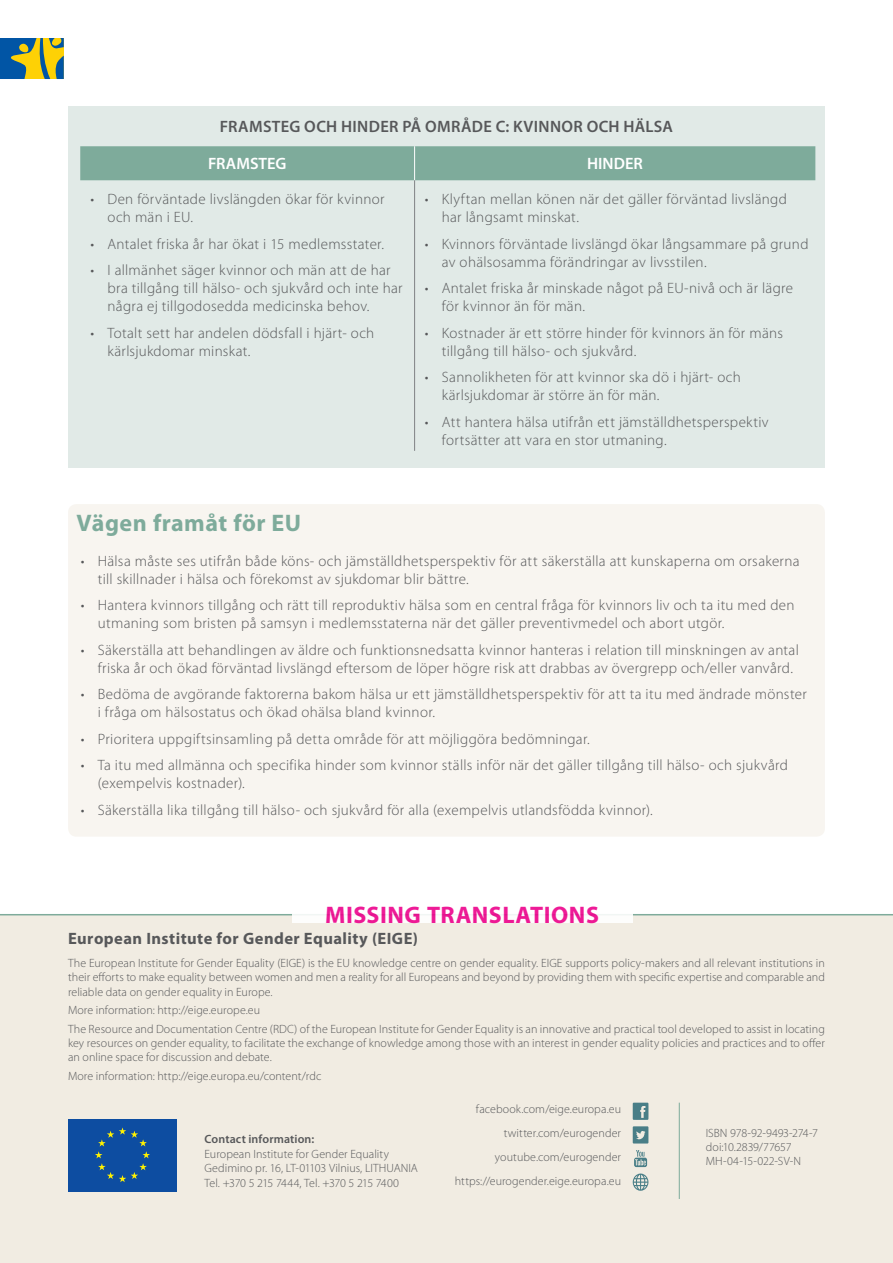
<style>
.page{position:relative;width:893px;height:1263px;background:#fff}
.page>*{position:absolute;margin:0;border:0;box-sizing:border-box;transform-origin:0 0}
.t1{font:700 24px "Myriad Pro";letter-spacing:.02em;color:#ed028c}
.Title_1{font:700 24px "Myriad Pro";letter-spacing:.02em;color:#7eab9b}
.Fig_Table_title{font:600 16.5px "Myriad Pro";letter-spacing:.02em;color:#57585a}
.End{font:700 16.5px "Myriad Pro";letter-spacing:.025em;color:#57585a}
.Table_Title{font:600 16.5px "Myriad Pro";color:#fff}
.t2{font:300 15px/18px "Myriad Pro";letter-spacing:.02em;color:#57585a}
.End_01{font:300 12px/14.2px "Myriad Pro";letter-spacing:.005em;color:#57585a;text-align:justify}
.End_03{font:300 12px/14.4px "Myriad Pro";color:#57585a}
.End_04{font:300 12px "Myriad Pro";letter-spacing:.005em;color:#57585a}
.End_03-2{font:300 12px "Myriad Pro";letter-spacing:-.035em;color:#57585a}
.End_03-3{font:600 12px "Myriad Pro";letter-spacing:.01em;color:#57585a}
</style>
<div class="page">
<svg style="left:0;top:38px;width:64px;height:41px;background:#768e5a"></svg>
<div style="left:68px;top:504px;width:757px;height:333px;background:#f8f5f0;border-radius:9px"></div>
<div style="left:68px;top:106px;width:757px;height:362px;background:#e1eae7"></div>
<div style="left:80px;top:146px;width:735px;height:34px;background:#7eab9b"></div>
<hr style="left:414px;top:146px;width:1px;height:34px;background:#fff">
<hr style="left:414px;top:180px;width:1px;height:271px;background:#808285">
<div style="left:0;top:914px;width:893px;height:349px;background:#f1ece2"></div>
<div style="left:68px;top:1119px;width:109px;height:72px;background:#0d4da1"></div>
<svg style="left:95px;top:1127px;width:55px;height:55px"></svg>
<svg style="left:633px;top:1126px;width:15px;height:17px"></svg>
<svg style="left:633px;top:1103px;width:15px;height:17px"></svg>
<svg style="left:634px;top:1150px;width:13px;height:17px"></svg>
<svg style="left:633px;top:1173px;width:15px;height:18px"></svg>
<hr style="left:679px;top:1103px;width:1px;height:96px;background:#7eab9b">
<div style="left:292px;top:905px;width:340px;height:18px;background:#fff"></div>
<p class="Fig_Table_title" style="left:220px;top:116px;width:455px">FRAMSTEG OCH HINDER PÅ OMRÅDE C: KVINNOR OCH HÄLSA</p>
<p class="Table_Title" style="left:208px;top:153px;width:80px">FRAMSTEG</p>
<p class="Table_Title" style="left:587px;top:153px;width:57px">HINDER</p>
<p class="t2" style="left:108px;top:191px;width:278px;text-indent:-17px">• Den förväntade livslängden ökar för kvinnor och män i EU.</p>
<p class="t2" style="left:91px;top:235px;width:295px">• Antalet friska år har ökat i 15 medlemsstater.</p>
<p class="t2" style="left:108px;top:262px;width:296px;text-indent:-17px">• I allmänhet säger kvinnor och män att de har bra tillgång till hälso- och sjukvård och inte har några ej tillgodosedda medicinska behov.</p>
<p class="t2" style="left:108px;top:324px;width:268px;text-indent:-17px">• Totalt sett har andelen dödsfall i hjärt- och kärlsjukdomar minskat.</p>
<p class="t2" style="left:442px;top:191px;width:347px;text-indent:-17px">• Klyftan mellan könen när det gäller förväntad livslängd har långsamt minskat.</p>
<p class="t2" style="left:442px;top:235px;width:368px;text-indent:-17px">• Kvinnors förväntade livslängd ökar långsammare på grund av ohälsosamma förändringar av livsstilen.</p>
<p class="t2" style="left:442px;top:280px;width:353px;text-indent:-17px">• Antalet friska år minskade något på EU‑nivå och är lägre för kvinnor än för män.</p>
<p class="t2" style="left:442px;top:324px;width:343px;text-indent:-17px">• Kostnader är ett större hinder för kvinnors än för mäns tillgång till hälso- och sjukvård.</p>
<p class="t2" style="left:442px;top:369px;width:301px;text-indent:-17px">• Sannolikheten för att kvinnor ska dö i hjärt- och kärlsjukdomar är större än för män.</p>
<p class="t2" style="left:442px;top:413px;width:328px;text-indent:-17px">• Att hantera hälsa utifrån ett jämställdhetsperspektiv fortsätter att vara en stor utmaning.</p>
<p class="Title_1" style="left:77px;top:507px;width:226px">Vägen framåt för EU</p>
<p class="t2" style="left:98px;top:552px;width:703px;text-indent:-17px">• Hälsa måste ses utifrån både köns- och jämställdhetsperspektiv för att säkerställa att kunskaperna om orsakerna till skillnader i hälsa och förekomst av sjukdomar blir bättre.</p>
<p class="t2" style="left:98px;top:596px;width:698px;text-indent:-17px">• Hantera kvinnors tillgång och rätt till reproduktiv hälsa som en central fråga för kvinnors liv och ta itu med den utmaning som bristen på samsyn i medlemsstaterna när det gäller preventivmedel och abort utgör.</p>
<p class="t2" style="left:98px;top:641px;width:703px;text-indent:-17px">• Säkerställa att behandlingen av äldre och funktionsnedsatta kvinnor hanteras i relation till minskningen av antal friska år och ökad förväntad livslängd eftersom de löper högre risk att drabbas av övergrepp och/eller vanvård.</p>
<p class="t2" style="left:98px;top:685px;width:710px;text-indent:-17px">• Bedöma de avgörande faktorerna bakom hälsa ur ett jämställdhetsperspektiv för att ta itu med ändrade mönster i fråga om hälsostatus och ökad ohälsa bland kvinnor.</p>
<p class="t2" style="left:81px;top:730px;width:510px">• Prioritera uppgiftsinsamling på detta område för att möjliggöra bedömningar.</p>
<p class="t2" style="left:98px;top:756px;width:692px;text-indent:-17px">• Ta itu med allmänna och specifika hinder som kvinnor ställs inför när det gäller tillgång till hälso- och sjukvård (exempelvis kostnader).</p>
<p class="t2" style="left:81px;top:801px;width:573px">• Säkerställa lika tillgång till hälso- och sjukvård för alla (exempelvis utlandsfödda kvinnor).</p>
<h1 class="t1" style="left:325px;top:899px;width:275px">MISSING TRANSLATIONS</h1>
<p class="End" style="left:68px;top:928px;width:351px">European Institute for Gender Equality (EIGE)</p>
<p class="End_01" style="left:68px;top:956px;width:758px">The European Institute for Gender Equality (EIGE) is the EU knowledge centre on gender equality. EIGE supports policy-makers and all relevant institutions in their efforts to make equality between women and men a reality for all Europeans and beyond by providing them with specific expertise and comparable and reliable data on gender equality in Europe.</p>
<p class="End_01" style="left:68px;top:1003px;width:194px">More information: http://eige.europe.eu</p>
<p class="End_01" style="left:68px;top:1022px;width:758px">The Resource and Documentation Centre (RDC) of the European Institute for Gender Equality is an innovative and practical tool developed to assist in locating key resources on gender equality, to facilitate the exchange of knowledge among those with an interest in gender equality policies and practices and to offer an online space for discussion and debate.</p>
<p class="End_01" style="left:68px;top:1069px;width:255px">More information: http://eige.europa.eu/content/rdc</p>
<p class="End_04" style="left:476px;top:1103px;width:147px">facebook.com/eige.europa.eu</p>
<p class="End_04" style="left:504px;top:1126px;width:119px">twitter.com/eurogender</p>
<p class="End_04" style="left:495px;top:1150px;width:128px">youtube.com/eurogender</p>
<p class="End_04" style="left:455px;top:1174px;width:168px">https://eurogender.eige.europa.eu</p>
<p class="End_03" style="left:706px;top:1126px;width:114px">ISBN 978-92-9493-274-7 doi:10.2839/77657<br>MH-04-15-022-SV-N</p>
<p class="End_03-3" style="left:205px;top:1132px;width:111px">Contact information:</p>
<p class="End_03" style="left:205px;top:1147px;width:186px">European Institute for Gender Equality</p>
<p class="End_03" style="left:205px;top:1161px;width:215px">Gedimino pr. 16, LT-01103 Vilnius, LITHUANIA</p>
<p class="End_03-2" style="left:205px;top:1176px;width:196px">Tel. +370 5 215 7444, Tel. +370 5 215 7400</p>
</div>
